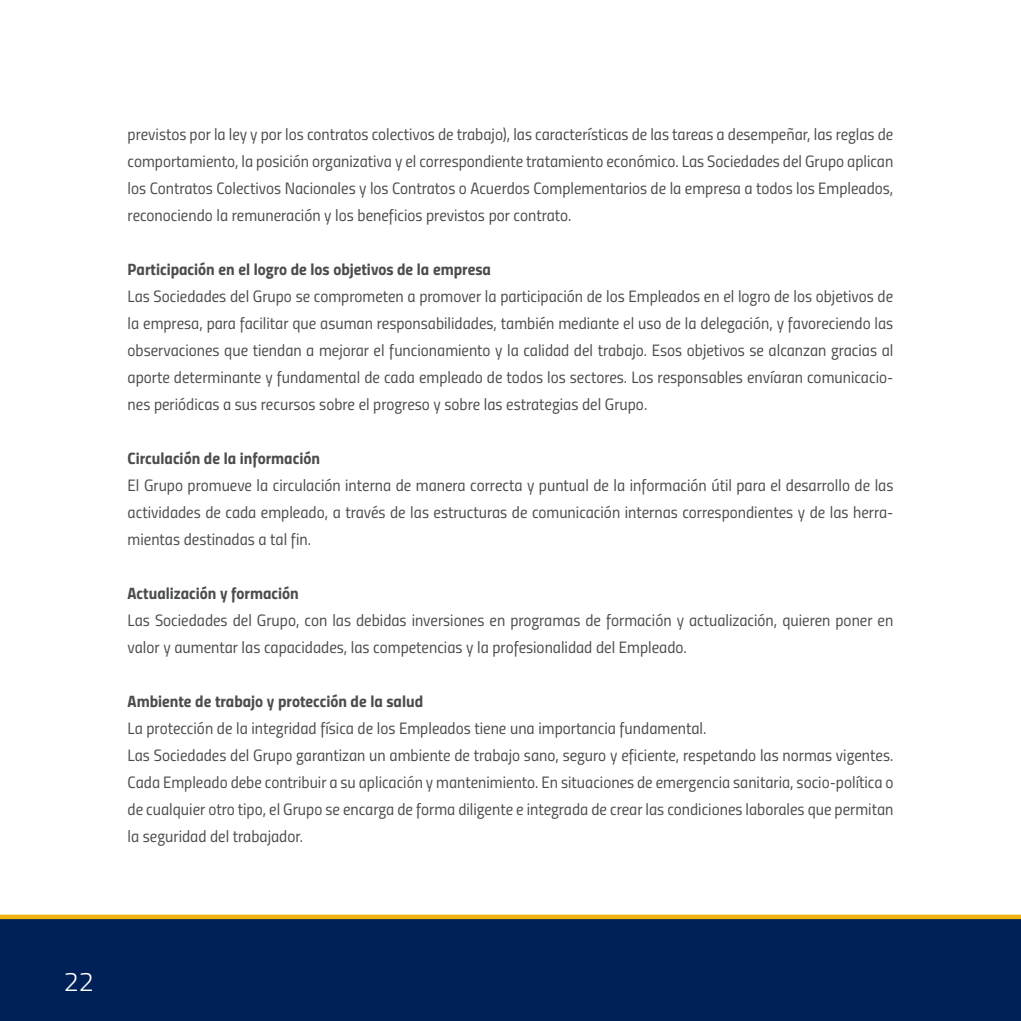
<style>
.page{position:relative;width:1021px;height:1021px;background:#fff}
.page>*{position:absolute;margin:0;border:0;box-sizing:border-box;transform-origin:0 0}
.t1{font:27px "Titillium Light Upright";color:#fff}
.t2{font:16.5px/27px "Titillium Regular Upright";color:#4b4c4d;text-align:justify}
.t3{font:16.5px "Titillium Bold Upright";color:#4b4c4d}
</style>
<div class="page">
<div style="left:0;top:916px;width:1020px;height:104px;background:#002158"></div>
<div style="left:0;top:914px;width:1020px;height:5px;background:#efb211"></div>
<p class="t2" style="left:128px;top:120px;width:767px">previstos por la ley y por los contratos colectivos de trabajo), las características de las tareas a desempeñar, las reglas de comportamiento, la posición organizativa y el correspondiente tratamiento económico. Las Sociedades del Grupo aplican los Contratos Colectivos Nacionales y los Contratos o Acuerdos Complementarios de la empresa a todos los Empleados, reconociendo la remuneración y los beneficios previstos por contrato.</p>
<p class="t3" style="left:128px;top:256px;width:365px">Participación en el logro de los objetivos de la empresa</p>
<p class="t2" style="left:128px;top:282px;width:767px">Las Sociedades del Grupo se comprometen a promover la participación de los Empleados en el logro de los objetivos de la empresa, para facilitar que asuman responsabilidades, también mediante el uso de la delegación, y favoreciendo las observaciones que tiendan a mejorar el funcionamiento y la calidad del trabajo. Esos objetivos se alcanzan gracias al aporte determinante y fundamental de cada empleado de todos los sectores. Los responsables envíaran comunicacio&shy;nes periódicas a sus recursos sobre el progreso y sobre las estrategias del Grupo.</p>
<p class="t3" style="left:128px;top:445px;width:194px">Circulación de la información</p>
<p class="t2" style="left:128px;top:471px;width:767px">El Grupo promueve la circulación interna de manera correcta y puntual de la información útil para el desarrollo de las actividades de cada empleado, a través de las estructuras de comunicación internas correspondientes y de las herra&shy;mientas destinadas a tal fin.</p>
<p class="t3" style="left:128px;top:580px;width:173px">Actualización y formación</p>
<p class="t2" style="left:128px;top:606px;width:767px">Las Sociedades del Grupo, con las debidas inversiones en programas de formación y actualización, quieren poner en valor y aumentar las capacidades, las competencias y la profesionalidad del Empleado.</p>
<p class="t3" style="left:128px;top:688px;width:297px">Ambiente de trabajo y protección de la salud</p>
<p class="t2" style="left:128px;top:714px;width:767px;text-align:left">La protección de la integridad física de los Empleados tiene una importancia fundamental.<br>Las Sociedades del Grupo garantizan un ambiente de trabajo sano, seguro y eficiente, respetando las normas vigentes.<br>Cada Empleado debe contribuir a su aplicación y mantenimiento. En situaciones de emergencia sanitaria, socio-política o de cualquier otro tipo, el Grupo se encarga de forma diligente e integrada de crear las condiciones laborales que permitan la seguridad del trabajador.</p>
<h1 class="t1" style="left:64px;top:962px;width:32px">22</h1>
</div>
